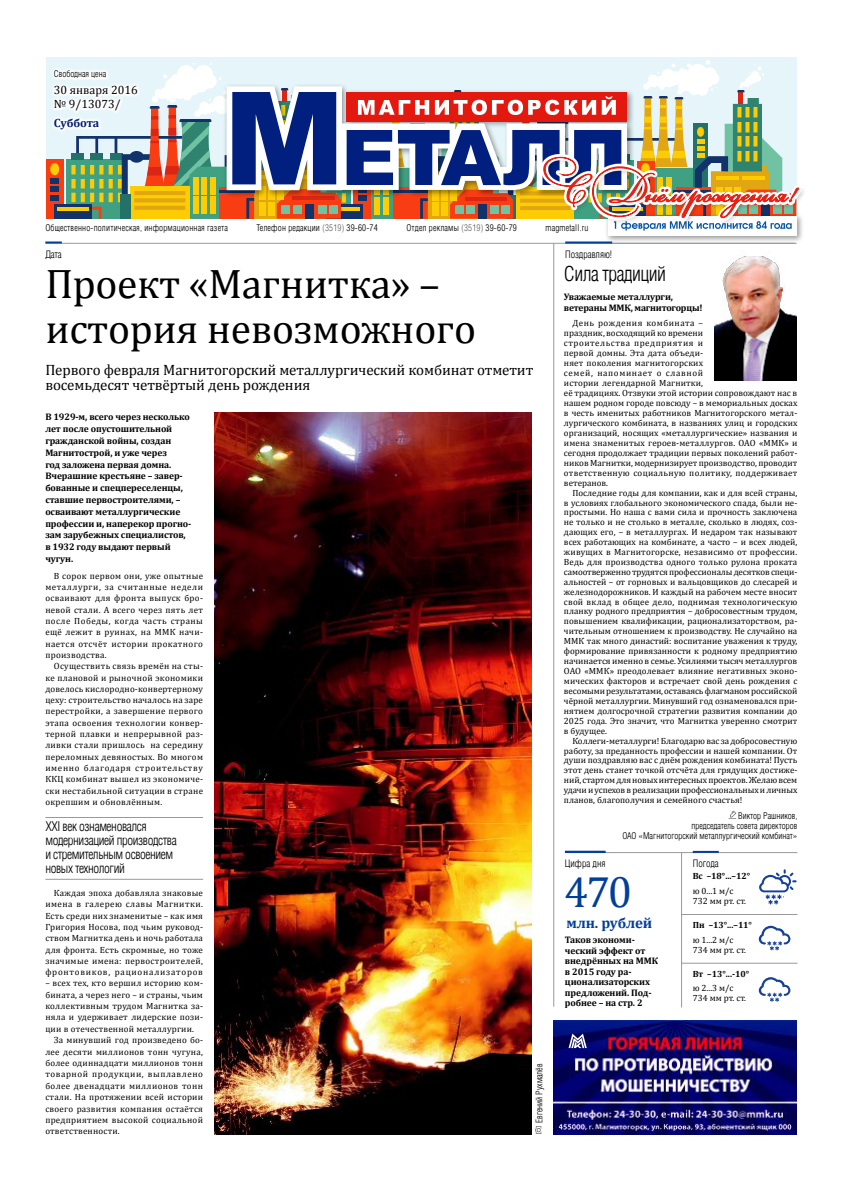
<style>
.page{position:relative;width:842px;height:1191px;background:#fff}
.page>*{position:absolute;margin:0;border:0;box-sizing:border-box;transform-origin:0 0}
.t1{font:44px "Cambria";color:#003f9a}
.t2{font:41.5px/45px "Cambria";letter-spacing:-.01em;color:#000}
.t3{font:300 condensed 20px "AG Letterica";letter-spacing:-.03em;color:#000}
.t4{font:15px/15px "Cambria";letter-spacing:-.01em;color:#000}
.t5{font:700 15px "Cambria";letter-spacing:-.01em;color:#003f9a}
.t6{font:300 condensed 13px/14.3px "AG Letterica";letter-spacing:-.03em;color:#000}
.t7{font:12px/14px "Cambria";color:#000}
.t8{font:700 12px "Cambria";letter-spacing:-.01em;color:#001e71}
.t9{font:300 condensed 10px "AG Letterica";color:#000}
.t10{font:700 9.5px/11.8px "Cambria";letter-spacing:-.01em;color:#000}
.t11{font:9px/9.9px "Cambria";letter-spacing:.02em;color:#000;text-align:justify}
.t12{font:300 condensed 9px/10px "AG Letterica";color:#000;text-align:right}
.t13{font:300 condensed 9px "AG Letterica";letter-spacing:.02em;color:#000}
.t14{font:700 9px "Cambria";color:#000}
.t15{font:9px "Cambria";letter-spacing:.06em;color:#000}
.t16{font:9px "Cambria";letter-spacing:.04em;color:#000}
.s1{color:#666}
</style>
<div class="page">
<div style="left:46px;top:57px;width:750px;height:162px;background:#e6f5f9"></div>
<div style="left:46px;top:159px;width:18px;height:59px;background:#f93d13"></div>
<hr style="left:553px;top:243px;width:1px;height:764px;background:#999">
<hr style="left:45px;top:243px;width:752px;height:1px;background:#999">
<svg style="left:45px;top:242px;width:17px;height:2px"></svg>
<svg style="left:759px;top:869px;width:38px;height:36px"></svg>
<svg style="left:541px;top:191px;width:263px;height:55px"></svg>
<svg style="left:50px;top:60px;width:753px;height:171px"></svg>
<img style="left:714px;top:256px;width:82px;height:125px">
<img style="left:554px;top:1020px;width:242px;height:114px">
<svg style="left:569px;top:1034px;width:18px;height:14px"></svg>
<svg style="left:728px;top:811px;width:8px;height:8px"></svg>
<hr style="left:45px;top:817px;width:158px;height:1px;background:#999">
<hr style="left:45px;top:879px;width:158px;height:1px;background:#999">
<img style="left:215px;top:413px;width:317px;height:721px">
<svg style="left:535px;top:1126px;width:7px;height:8px"></svg>
<hr style="left:565px;top:852px;width:132px;height:1px;background:#999">
<hr style="left:693px;top:852px;width:104px;height:1px;background:#999">
<hr style="left:693px;top:851px;width:26px;height:2px;background:#003f9a">
<svg style="left:759px;top:926px;width:31px;height:24px"></svg>
<hr style="left:681px;top:914px;width:116px;height:1px;background:#999">
<hr style="left:681px;top:852px;width:1px;height:156px;background:#999">
<hr style="left:681px;top:963px;width:116px;height:1px;background:#999">
<svg style="left:759px;top:977px;width:31px;height:25px"></svg>
<hr style="left:565px;top:851px;width:40px;height:2px;background:#003f9a">
<p class="t12" style="left:54px;top:69px;width:54px">Свободная цена</p>
<h3 class="t7" style="left:54px;top:83px;width:85px">30 января 2016 № 9/13073/</h3>
<h3 class="t8" style="left:54px;top:114px;width:47px">Суббота</h3>
<p class="t13" style="left:45px;top:223px;width:184px">Общественно-политическая, информационная газета</p>
<p class="t13" style="left:257px;top:223px;width:123px">телефон редакции <span class="s1">(3519)</span> 39-60-74</p>
<p class="t13" style="left:406px;top:223px;width:112px">Отдел рекламы <span class="s1">(3519)</span> 39-60-79</p>
<p class="t13" style="left:546px;top:223px;width:44px">magmetall.ru</p>
<p class="t9" style="left:45px;top:248px;width:18px">Дата</p>
<p class="t9" style="left:565px;top:248px;width:48px">Поздравляю!</p>
<h2 class="t2" style="left:45px;top:261px;width:432px">Проект «Магнитка» – история невозможного</h2>
<h3 class="t4" style="left:45px;top:363px;width:489px">Первого февраля Магнитогорский металлургический комбинат отметит восемьдесят четвёртый день рождения</h3>
<h3 class="t3" style="left:564px;top:262px;width:103px">Сила традиций</h3>
<p class="t10" style="left:564px;top:291px;width:140px;line-height:10.5px">Уважаемые металлурги, ветераны ММК, магнитогорцы!</p>
<p class="t11" style="left:564px;top:318px;width:235px;text-align:left;text-indent:8px">День рождения комбината –<br>праздник, восходящий ко времени<br>строительства предприятия и<br>первой домны. Эта дата объеди-<br>няет поколения магнитогорских<br>семей, напоминает о славной<br>истории легендарной Магнитки,<br>её традициях. Отзвуки этой истории сопровождают нас в нашем родном городе повсюду – в мемориальных досках в честь именитых работников Магнитогорского метал&shy;лургического комбината, в названиях улиц и городских организаций, носящих «металлургические» названия и имена знаменитых героев-металлургов. ОАО «ММК» и сегодня продолжает традиции первых поколений работ&shy;ников Магнитки, модернизирует производство, проводит ответственную социальную политику, поддерживает ветеранов.</p>
<p class="t11" style="left:564px;top:488px;width:235px;text-indent:8px">Последние годы для компании, как и для всей страны, в условиях глобального экономического спада, были не&shy;простыми. Но наша с вами сила и прочность заключена не только и не столько в металле, сколько в людях, соз&shy;дающих его, – в металлургах. И недаром так называют всех работающих на комбинате, а часто – и всех людей, живущих в Магнитогорске, независимо от профессии.<br>Ведь для производства одного только рулона проката самоотверженно трудятся профессионалы десятков специ&shy;альностей – от горновых и вальцовщиков до слесарей и железнодорожников. И каждый на рабочем месте вносит свой вклад в общее дело, поднимая технологическую планку родного предприятия – добросовестным трудом, повышением квалификации, рационализаторством, ра&shy;чительным отношением к производству. Не случайно на ММК так много династий: воспитание уважения к труду, формирование привязанности к родному предприятию начинается именно в семье. Усилиями тысяч металлургов ОАО «ММК» преодолевает влияние негативных эконо&shy;мических факторов и встречает свой день рождения с весомыми результатами, оставаясь флагманом российской чёрной металлургии. Минувший год ознаменовался при&shy;нятием долгосрочной стратегии развития компании до 2025 года. Это значит, что Магнитка уверенно смотрит в будущее.</p>
<p class="t11" style="left:564px;top:736px;width:235px;text-indent:8px">Коллеги-металлурги! Благодарю вас за добросовестную работу, за преданность профессии и нашей компании. От души поздравляю вас с днём рождения комбината! Пусть этот день станет точкой отсчёта для грядущих достиже&shy;ний, стартом для новых интересных проектов. Желаю всем удачи и успехов в реализации профессиональных и личных планов, благополучия и семейного счастья!</p>
<p class="t12" style="left:622px;top:811px;width:176px">Виктор Рашников,<br>председатель совета директоров<br>ОАО «Магнитогорский металлургический комбинат»</p>
<p class="t10" style="left:45px;top:411px;width:148px">В 1929-м, всего через несколько лет после опустошительной гражданской войны, создан<br>Магнитострой, и уже через<br>год заложена первая домна.<br>Вчерашние крестьяне – завер&shy;бованные и спецпереселенцы, ставшие первостроителями, – осваивают металлургические профессии и, наперекор прогно&shy;зам зарубежных специалистов, в 1932 году выдают первый чугун.</p>
<p class="t11" style="left:45px;top:570px;width:159px;line-height:11.3px;text-indent:9px">В сорок первом они, уже опытные металлурги, за считанные недели осваивают для фронта выпуск бро&shy;невой стали. А всего через пять лет после Победы, когда часть страны ещё лежит в руинах, на ММК начи&shy;нается отсчёт истории прокатного производства.</p>
<p class="t11" style="left:45px;top:660px;width:159px;line-height:11.3px;text-indent:9px">Осуществить связь времён на сты&shy;ке плановой и рыночной экономики довелось кислородно-конвертерному цеху: строительство началось на заре перестройки, а завершение первого этапа освоения технологии конвер&shy;терной плавки и непрерывной раз&shy;ливки стали пришлось на середину переломных девяностых. Во многом именно благодаря строительству ККЦ комбинат вышел из экономиче&shy;ски нестабильной ситуации в стране окрепшим и обновлённым.</p>
<h3 class="t6" style="left:45px;top:818px;width:133px">XXI век ознаменовался модернизацией производства и стремительным освоением новых технологий</h3>
<p class="t11" style="left:45px;top:887px;width:159px;line-height:11.3px;text-indent:9px">Каждая эпоха добавляла знаковые имена в галерею славы Магнитки.<br>Есть среди них знаменитые – как имя Григория Носова, под чьим руковод&shy;ством Магнитка день и ночь работала для фронта. Есть скромные, но тоже значимые имена: первостроителей, фронтовиков, рационализаторов</p>
<p class="t11" style="left:45px;top:978px;width:159px">– всех тех, кто вершил историю ком-</p>
<p class="t11" style="left:45px;top:990px;width:159px">бината, а через него – и страны, чьим</p>
<p class="t11" style="left:45px;top:1001px;width:159px">коллективным трудом Магнитка за-</p>
<p class="t11" style="left:45px;top:1012px;width:159px">няла и удерживает лидерские пози-</p>
<p class="t11" style="left:45px;top:1024px;width:150px">ции в отечественной металлургии.</p>
<p class="t11" style="left:54px;top:1035px;width:151px">За минувший год произведено бо-</p>
<p class="t11" style="left:45px;top:1047px;width:159px">лее десяти миллионов тонн чугуна,</p>
<p class="t11" style="left:45px;top:1058px;width:159px">более одиннадцати миллионов тонн</p>
<p class="t15" style="left:45px;top:1069px;width:159px">товарной продукции, выплавлено</p>
<p class="t16" style="left:45px;top:1080px;width:159px">более двенадцати миллионов тонн</p>
<p class="t11" style="left:45px;top:1092px;width:159px">стали. На протяжении всей истории</p>
<p class="t11" style="left:45px;top:1103px;width:159px">своего развития компания остаётся</p>
<p class="t11" style="left:45px;top:1115px;width:159px">предприятием высокой социальной</p>
<p class="t11" style="left:45px;top:1126px;width:76px">ответственности.</p>
<p class="t9" style="left:565px;top:858px;width:42px">Цифра дня</p>
<p class="t9" style="left:693px;top:858px;width:28px">Погода</p>
<p class="t14" style="left:693px;top:870px;width:59px">Вс –18°...–12°</p>
<p class="t11" style="left:693px;top:886px;width:55px">ю 0...1 м/с<br>732 мм рт. ст.</p>
<p class="t14" style="left:693px;top:918px;width:61px">Пн –13°...–11°</p>
<p class="t11" style="left:693px;top:935px;width:55px">ю 1...2 м/с<br>734 мм рт. ст.</p>
<p class="t14" style="left:693px;top:968px;width:58px">Вт –13°...-10°</p>
<h1 class="t1" style="left:564px;top:866px;width:69px">470</h1>
<p class="t10" style="left:565px;top:935px;width:95px;line-height:10.5px">Таков экономи&shy;ческий эффект от внедрённых на ММК в 2015 году ра&shy;ционализаторских предложений. Под&shy;робнее – на стр. 2</p>
<h3 class="t5" style="left:566px;top:912px;width:87px">млн. рублей</h3>
<p class="t11" style="left:693px;top:983px;width:55px">ю 2...3 м/с<br>734 мм рт. ст.</p>
<p class="t12" style="left:534px;top:1123px;width:61px;rotate:-90deg">Евгений Рухмалёв</p>
</div>
